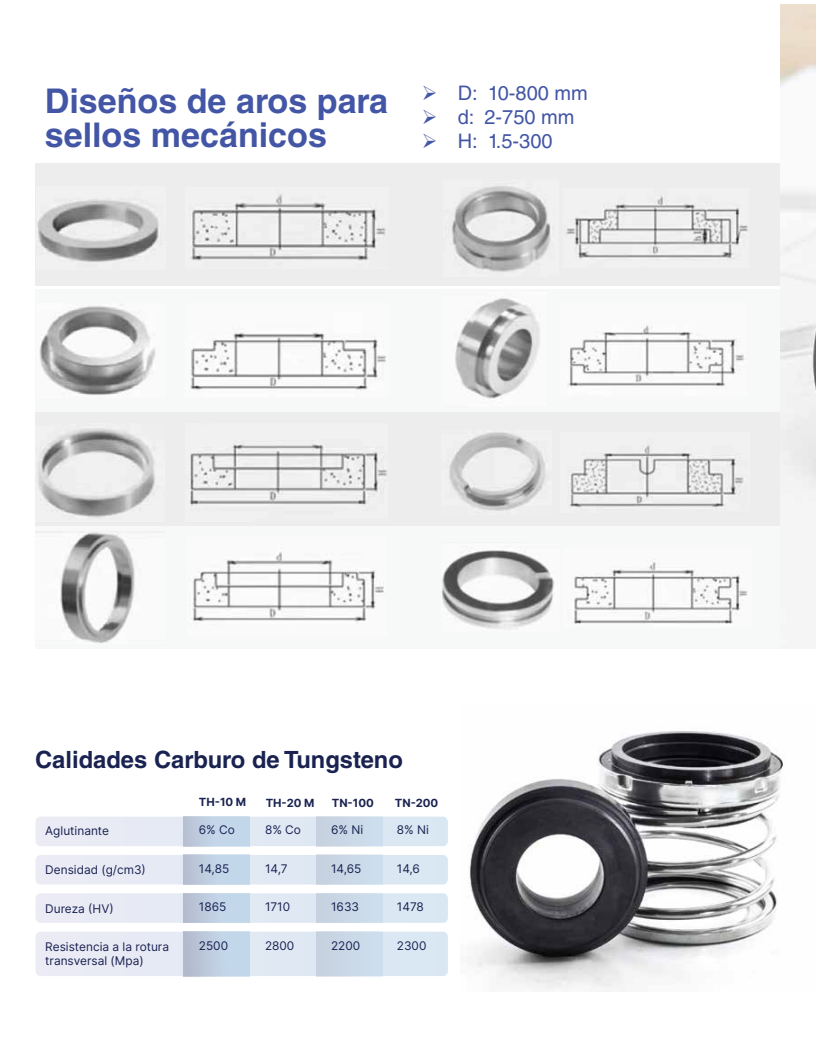
<style>
.page{position:relative;width:816px;height:1063px;background:#fff}
.page>*{position:absolute;margin:0;border:0;box-sizing:border-box;transform-origin:0 0}
.t1{font:700 34px/33.8px "Helvetica LT Std";color:#4356a6}
.t2{font:700 23.75px "Helvetica LT Std";color:#192251}
.t3{font:20px "Helvetica LT Std";color:#4356a6}
.t4{font:11.88px/13.8px "Inter";color:#192251}
.t5{font:700 11.25px "Inter";color:#192251}
.s1{color:#4456a6}
</style>
<div class="page">
<svg style="left:35px;top:932px;width:413px;height:44px"></svg>
<svg style="left:35px;top:893px;width:413px;height:30px"></svg>
<svg style="left:35px;top:855px;width:413px;height:30px"></svg>
<svg style="left:35px;top:817px;width:413px;height:29px"></svg>
<div style="left:184px;top:932px;width:66px;height:44px;background:linear-gradient(to right,#b6bdd0,#c7def1)"></div>
<div style="left:184px;top:893px;width:66px;height:30px;background:linear-gradient(to right,#b8c1d3,#c6ddf0)"></div>
<div style="left:184px;top:855px;width:66px;height:30px;background:linear-gradient(to right,#bac4d7,#c6ddf0)"></div>
<div style="left:184px;top:817px;width:66px;height:29px;background:linear-gradient(to right,#bcc7da,#c6dcef)"></div>
<div style="left:316px;top:932px;width:66px;height:44px;background:#cad8e7"></div>
<div style="left:316px;top:893px;width:66px;height:30px;background:#cad8e7"></div>
<div style="left:316px;top:855px;width:66px;height:30px;background:#cad8e7"></div>
<div style="left:316px;top:817px;width:66px;height:29px;background:#cad8e7"></div>
<div style="left:36px;top:164px;width:744px;height:122px;background:#ededed"></div>
<img style="left:468px;top:731px;width:315px;height:261px">
<div style="left:36px;top:411px;width:744px;height:123px;background:#ededed"></div>
<img style="left:35px;top:423px;width:120px;height:98px">
<img style="left:189px;top:443px;width:198px;height:63px">
<img style="left:449px;top:432px;width:96px;height:79px">
<img style="left:567px;top:445px;width:179px;height:64px">
<div style="left:36px;top:526px;width:744px;height:122px;background:#f7f8f8"></div>
<img style="left:60px;top:532px;width:75px;height:111px">
<img style="left:192px;top:552px;width:192px;height:70px">
<img style="left:442px;top:550px;width:112px;height:78px">
<img style="left:574px;top:562px;width:173px;height:62px">
<div style="left:36px;top:289px;width:744px;height:122px;background:#f7f8f8"></div>
<img style="left:39px;top:306px;width:116px;height:89px">
<img style="left:190px;top:333px;width:196px;height:57px">
<img style="left:455px;top:298px;width:85px;height:101px">
<img style="left:568px;top:325px;width:176px;height:62px">
<img style="left:37px;top:199px;width:122px;height:63px">
<img style="left:191px;top:195px;width:195px;height:65px">
<img style="left:566px;top:196px;width:182px;height:63px">
<img style="left:452px;top:186px;width:100px;height:86px">
<img style="left:780px;top:4px;width:35px;height:498px">
<h1 class="t1" style="left:45px;top:84px;width:345px">Diseños de aros para sellos mecánicos</h1>
<h3 class="t3" style="left:421px;top:81px;width:168px"><span class="s1">➢</span> D: 10-800 mm</h3>
<h3 class="t3" style="left:421px;top:105px;width:154px"><span class="s1">➢</span> d: 2-750 mm</h3>
<h3 class="t3" style="left:421px;top:129px;width:132px"><span class="s1">➢</span> H: 1.5-300</h3>
<h2 class="t2" style="left:35px;top:745px;width:369px">Calidades Carburo de Tungsteno</h2>
<p class="t4" style="left:45px;top:824px;width:65px">Aglutinante</p>
<p class="t4" style="left:45px;top:863px;width:102px">Densidad (g/cm3)</p>
<p class="t4" style="left:45px;top:901px;width:70px">Dureza (HV)</p>
<p class="t4" style="left:45px;top:940px;width:125px">Resistencia a la rotura transversal (Mpa)</p>
<p class="t5" style="left:199px;top:794px;width:49px">TH-10 M</p>
<p class="t5" style="left:266px;top:795px;width:50px">TH-20 M</p>
<p class="t5" style="left:332px;top:795px;width:44px">TN-100</p>
<p class="t5" style="left:395px;top:795px;width:45px">TN-200</p>
<p class="t4" style="left:265px;top:823px;width:38px">8% Co</p>
<p class="t4" style="left:265px;top:861px;width:24px">14,7</p>
<p class="t4" style="left:265px;top:900px;width:27px">1710</p>
<p class="t4" style="left:265px;top:939px;width:31px">2800</p>
<p class="t4" style="left:331px;top:823px;width:34px">6% Ni</p>
<p class="t4" style="left:331px;top:861px;width:32px">14,65</p>
<p class="t4" style="left:331px;top:900px;width:30px">1633</p>
<p class="t4" style="left:331px;top:939px;width:31px">2200</p>
<p class="t4" style="left:397px;top:823px;width:34px">8% Ni</p>
<p class="t4" style="left:397px;top:861px;width:25px">14,6</p>
<p class="t4" style="left:397px;top:900px;width:29px">1478</p>
<p class="t4" style="left:397px;top:939px;width:31px">2300</p>
<p class="t4" style="left:199px;top:823px;width:38px">6% Co</p>
<p class="t4" style="left:199px;top:861px;width:32px">14,85</p>
<p class="t4" style="left:199px;top:900px;width:29px">1865</p>
<p class="t4" style="left:199px;top:939px;width:31px">2500</p>
</div>
